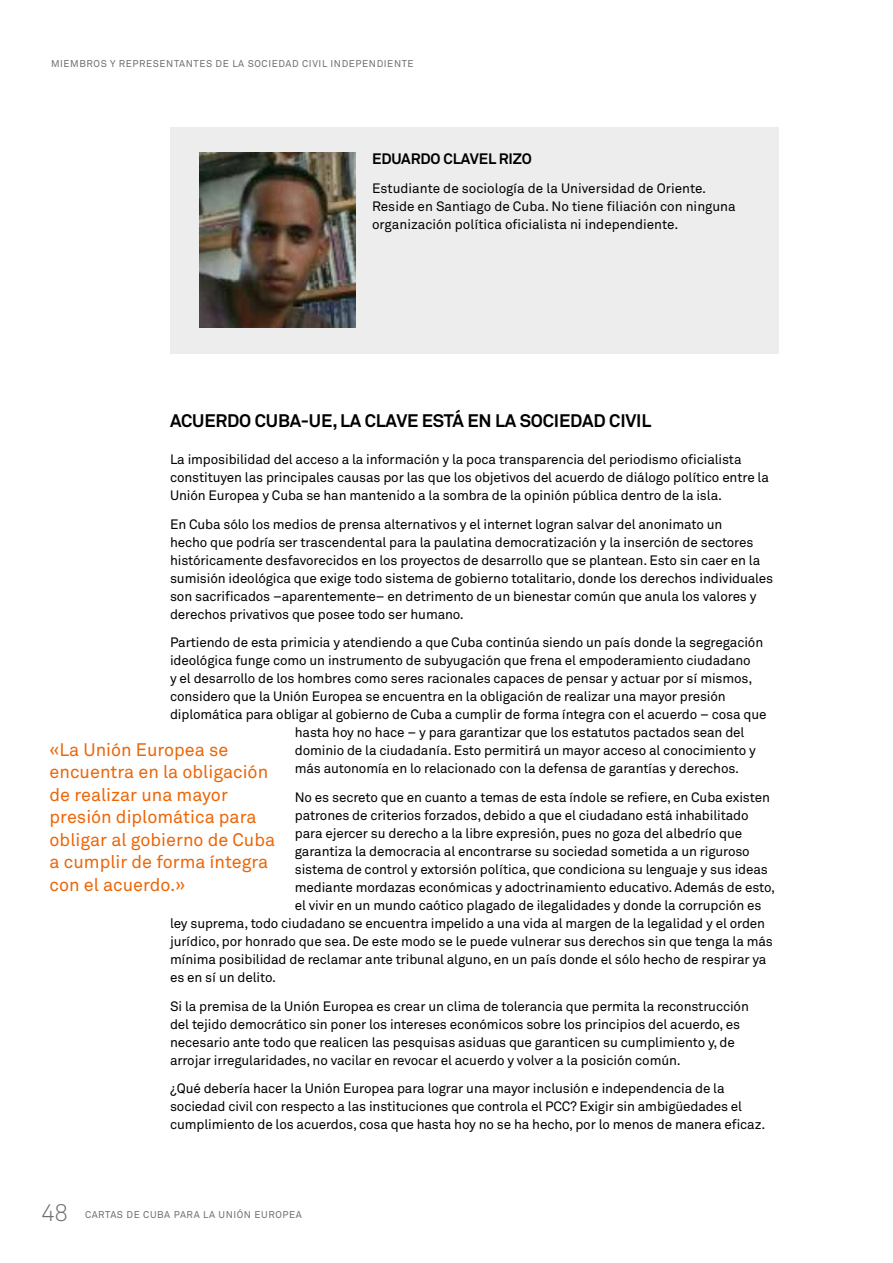
<style>
.page{position:relative;width:893px;height:1263px;background:#fff}
.page>*{position:absolute;margin:0;border:0;box-sizing:border-box;transform-origin:0 0}
.t1{font:300 24px "Akkurat";color:#706f6f}
.t2{font:18px/22.5px "Akkurat";color:#ec6608}
.t3{font:700 18px "Akkurat";letter-spacing:-.01em;color:#000}
.t4{font:700 15px "Akkurat";letter-spacing:-.01em;color:#000}
.t5{font:13.5px/18px "Akkurat";letter-spacing:-.01em;color:#000}
.t6{font:9.75px "Akkurat";letter-spacing:.06em;color:#706f6f}
</style>
<div class="page">
<div style="left:170px;top:128px;width:608px;height:226px;background:#ededed"></div>
<img style="left:200px;top:152px;width:155px;height:175px">
<p class="t6" style="left:51px;top:58px;width:364px">MIEMBROS Y REPRESENTANTES DE LA SOCIEDAD CIVIL INDEPENDIENTE</p>
<p class="t4" style="left:372px;top:150px;width:161px">EDUARDO CLAVEL RIZO</p>
<p class="t5" style="left:372px;top:179px;width:365px">Estudiante de sociología de la Universidad de Oriente.<br>Reside en Santiago de Cuba. No tiene filiación con ninguna organización política oficialista ni independiente.</p>
<h2 class="t3" style="left:170px;top:409px;width:483px">ACUERDO CUBA-UE, LA CLAVE ESTÁ EN LA SOCIEDAD CIVIL</h2>
<p class="t5" style="left:170px;top:450px;width:600px">La imposibilidad del acceso a la información y la poca transparencia del periodismo oficialista constituyen las principales causas por las que los objetivos del acuerdo de diálogo político entre la<br>Unión Europea y Cuba se han mantenido a la sombra de la opinión pública dentro de la isla.</p>
<p class="t5" style="left:170px;top:515px;width:605px">En Cuba sólo los medios de prensa alternativos y el internet logran salvar del anonimato un<br>hecho que podría ser trascendental para la paulatina democratización y la inserción de sectores históricamente desfavorecidos en los proyectos de desarrollo que se plantean. Esto sin caer en la sumisión ideológica que exige todo sistema de gobierno totalitario, donde los derechos individuales son sacrificados –aparentemente– en detrimento de un bienestar común que anula los valores y derechos privativos que posee todo ser humano.</p>
<p class="t5" style="left:170px;top:633px;width:595px">Partiendo de esta primicia y atendiendo a que Cuba continúa siendo un país donde la segregación</p>
<p class="t5" style="left:170px;top:651px;width:582px">ideológica funge como un instrumento de subyugación que frena el empoderamiento ciudadano</p>
<p class="t5" style="left:170px;top:669px;width:584px">y el desarrollo de los hombres como seres racionales capaces de pensar y actuar por sí mismos,</p>
<p class="t5" style="left:170px;top:687px;width:557px">considero que la Unión Europea se encuentra en la obligación de realizar una mayor presión</p>
<p class="t5" style="left:170px;top:705px;width:598px">diplomática para obligar al gobierno de Cuba a cumplir de forma íntegra con el acuerdo – cosa que</p>
<p class="t5" style="left:295px;top:723px;width:451px">hasta hoy no hace – y para garantizar que los estatutos pactados sean del</p>
<p class="t5" style="left:295px;top:741px;width:462px">dominio de la ciudadanía. Esto permitirá un mayor acceso al conocimiento y</p>
<p class="t5" style="left:295px;top:759px;width:446px">más autonomía en lo relacionado con la defensa de garantías y derechos.</p>
<p class="t5" style="left:295px;top:788px;width:477px">No es secreto que en cuanto a temas de esta índole se refiere, en Cuba existen</p>
<p class="t5" style="left:295px;top:806px;width:455px">patrones de criterios forzados, debido a que el ciudadano está inhabilitado</p>
<p class="t5" style="left:295px;top:824px;width:449px">para ejercer su derecho a la libre expresión, pues no goza del albedrío que</p>
<p class="t5" style="left:295px;top:842px;width:456px">garantiza la democracia al encontrarse su sociedad sometida a un riguroso</p>
<p class="t5" style="left:295px;top:860px;width:475px">sistema de control y extorsión política, que condiciona su lenguaje y sus ideas</p>
<p class="t5" style="left:295px;top:878px;width:482px">mediante mordazas económicas y adoctrinamiento educativo. Además de esto,</p>
<p class="t5" style="left:295px;top:896px;width:468px">el vivir en un mundo caótico plagado de ilegalidades y donde la corrupción es</p>
<p class="t5" style="left:170px;top:914px;width:596px">ley suprema, todo ciudadano se encuentra impelido a una vida al margen de la legalidad y el orden</p>
<p class="t5" style="left:170px;top:932px;width:604px">jurídico, por honrado que sea. De este modo se le puede vulnerar sus derechos sin que tenga la más</p>
<p class="t5" style="left:170px;top:950px;width:598px">mínima posibilidad de reclamar ante tribunal alguno, en un país donde el sólo hecho de respirar ya</p>
<p class="t5" style="left:170px;top:968px;width:107px">es en sí un delito.</p>
<p class="t5" style="left:170px;top:996px;width:580px">Si la premisa de la Unión Europea es crear un clima de tolerancia que permita la reconstrucción del tejido democrático sin poner los intereses económicos sobre los principios del acuerdo, es necesario ante todo que realicen las pesquisas asiduas que garanticen su cumplimiento y, de arrojar irregularidades, no vacilar en revocar el acuerdo y volver a la posición común.</p>
<p class="t5" style="left:170px;top:1079px;width:597px">¿Qué debería hacer la Unión Europea para lograr una mayor inclusión e independencia de la sociedad civil con respecto a las instituciones que controla el PCC? Exigir sin ambigüedades el cumplimiento de los acuerdos, cosa que hasta hoy no se ha hecho, por lo menos de manera eficaz.</p>
<h2 class="t2" style="left:50px;top:738px;width:227px">«La Unión Europea se encuentra en la obligación de realizar una mayor presión diplomática para obligar al gobierno de Cuba a cumplir de forma íntegra con el acuerdo.»</h2>
<h1 class="t1" style="left:41px;top:1197px;width:29px">48</h1>
<p class="t6" style="left:85px;top:1208px;width:218px">CARTAS DE CUBA PARA LA UNIÓN EUROPEA</p>
</div>
